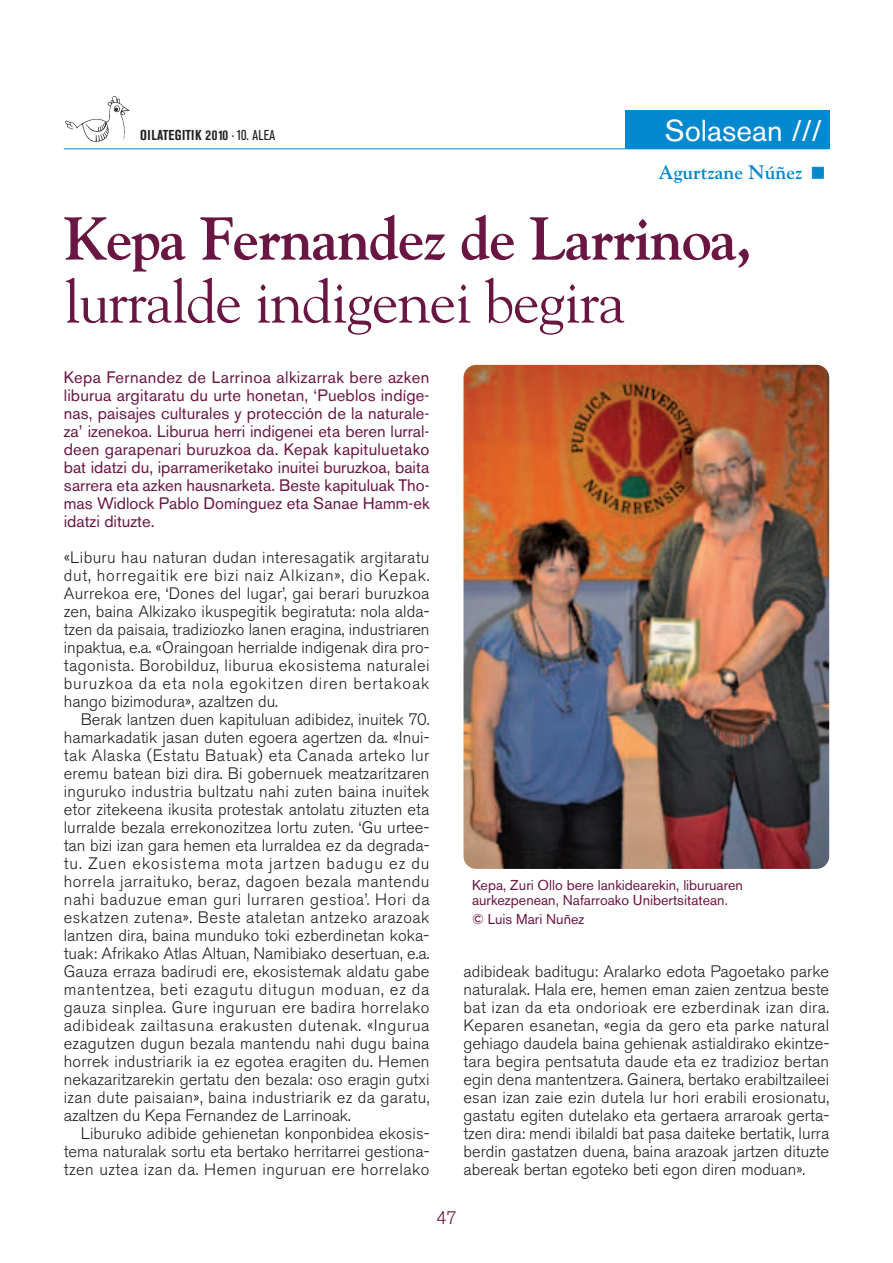
<style>
.page{position:relative;width:893px;height:1263px;background:#fff}
.page>*{position:absolute;margin:0;border:0;box-sizing:border-box;transform-origin:0 0}
.t1{font:700 60px "Goudy";letter-spacing:-.02em;color:#691643}
.t2{font:60px "Goudy";letter-spacing:-.02em;color:#691643}
.t3{font:30px "Akzidenz Grotesk BE";color:#fff}
.t4{font:700 19.5px "Goudy";color:#0089cf}
.t5{font:300 18px "Akzidenz Grotesk BE";color:#691643}
.t6{font:300 16.5px/18px "Akzidenz Grotesk BE";color:#231f20;text-align:justify}
.t7{font:16.5px/18px "Akzidenz Grotesk BE";color:#691643;text-align:justify}
.t8{font:14.25px/15px "Akzidenz Grotesk BE";color:#691643}
.t9{font:700 condensed 14.25px "Akzidenz Grotesk BE";letter-spacing:.035em;color:#231f20}
.s1{font-weight:400}
</style>
<div class="page">
<hr style="left:64px;top:148px;width:765px;height:1px;background:#0089cf">
<img style="left:66px;top:97px;width:64px;height:45px">
<div style="left:625px;top:111px;width:204px;height:38px;background:#0089cf"></div>
<img style="left:463px;top:365px;width:366px;height:504px;border-radius:13px">
<p class="t9" style="left:140px;top:130px;width:136px">OILATEGITIK 2010 <span class="s1">· 10. ALEA</span></p>
<h2 class="t3" style="left:665px;top:119px;width:159px">Solasean ///</h2>
<p class="t4" style="left:659px;top:164px;width:146px">Agurtzane Núñez</p>
<h1 class="t1" style="left:64px;top:215px;width:690px">Kepa Fernandez de Larrinoa,</h1>
<h1 class="t2" style="left:64px;top:278px;width:562px">lurralde indigenei begira</h1>
<p class="t7" style="left:64px;top:370px;width:367px">Kepa Fernandez de Larrinoa alkizarrak bere azken liburua argitaratu du urte honetan, ‘Pueblos indíge&shy;nas, paisajes culturales y protección de la naturale&shy;za’ izenekoa. Liburua herri indigenei eta beren lurral&shy;deen garapenari buruzkoa da. Kepak kapituluetako bat idatzi du, iparrameriketako inuitei buruzkoa, baita sarrera eta azken hausnarketa. Beste kapituluak Tho&shy;mas Widlock Pablo Domínguez eta Sanae Hamm-ek idatzi dituzte.</p>
<p class="t6" style="left:64px;top:550px;width:367px">«Liburu hau naturan dudan interesagatik argitaratu dut, horregaitik ere bizi naiz Alkizan», dio Kepak.<br>Aurrekoa ere, ‘Dones del lugar’, gai berari buruzkoa zen, baina Alkizako ikuspegitik begiratuta: nola alda&shy;tzen da paisaia, tradiziozko lanen eragina, industriaren inpaktua, e.a. «Oraingoan herrialde indigenak dira pro&shy;tagonista. Borobilduz, liburua ekosistema naturalei buruzkoa da eta nola egokitzen diren bertakoak hango bizimodura», azaltzen du.</p>
<p class="t6" style="left:64px;top:712px;width:367px;text-indent:17px">Berak lantzen duen kapituluan adibidez, inuitek 70. hamarkadatik jasan duten egoera agertzen da. «Inui&shy;tak Alaska (Estatu Batuak) eta Canada arteko lur eremu batean bizi dira. Bi gobernuek meatzaritzaren inguruko industria bultzatu nahi zuten baina inuitek etor zitekeena ikusita protestak antolatu zituzten eta lurralde bezala errekonozitzea lortu zuten. ‘Gu urtee&shy;tan bizi izan gara hemen eta lurraldea ez da degrada&shy;tu. Zuen ekosistema mota jartzen badugu ez du horrela jarraituko, beraz, dagoen bezala mantendu nahi baduzue eman guri lurraren gestioa’. Hori da eskatzen zutena». Beste ataletan antzeko arazoak lantzen dira, baina munduko toki ezberdinetan koka&shy;tuak: Afrikako Atlas Altuan, Namibiako desertuan, e.a.<br>Gauza erraza badirudi ere, ekosistemak aldatu gabe mantentzea, beti ezagutu ditugun moduan, ez da gauza sinplea. Gure inguruan ere badira horrelako adibideak zailtasuna erakusten dutenak. «Ingurua ezagutzen dugun bezala mantendu nahi dugu baina horrek industriarik ia ez egotea eragiten du. Hemen nekazaritzarekin gertatu den bezala: oso eragin gutxi izan dute paisaian», baina industriarik ez da garatu, azaltzen du Kepa Fernandez de Larrinoak.</p>
<p class="t6" style="left:64px;top:1126px;width:367px;text-indent:17px">Liburuko adibide gehienetan konponbidea ekosis&shy;tema naturalak sortu eta bertako herritarrei gestiona&shy;tzen uztea izan da. Hemen inguruan ere horrelako</p>
<p class="t8" style="left:472px;top:879px;width:272px">Kepa, Zuri Ollo bere lankidearekin, liburuaren aurkezpenean, Nafarroako Unibertsitatean.</p>
<p class="t8" style="left:472px;top:913px;width:114px">© Luis Mari Nuñez</p>
<p class="t6" style="left:463px;top:964px;width:367px">adibideak baditugu: Aralarko edota Pagoetako parke naturalak. Hala ere, hemen eman zaien zentzua beste bat izan da eta ondorioak ere ezberdinak izan dira.<br>Keparen esanetan, «egia da gero eta parke natural gehiago daudela baina gehienak astialdirako ekintze&shy;tara begira pentsatuta daude eta ez tradizioz bertan egin dena mantentzera. Gainera, bertako erabiltzaileei esan izan zaie ezin dutela lur hori erabili erosionatu, gastatu egiten dutelako eta gertaera arraroak gerta&shy;tzen dira: mendi ibilaldi bat pasa daiteke bertatik, lurra berdin gastatzen duena, baina arazoak jartzen dituzte abereak bertan egoteko beti egon diren moduan».</p>
<p class="t5" style="left:436px;top:1211px;width:22px">47</p>
</div>
